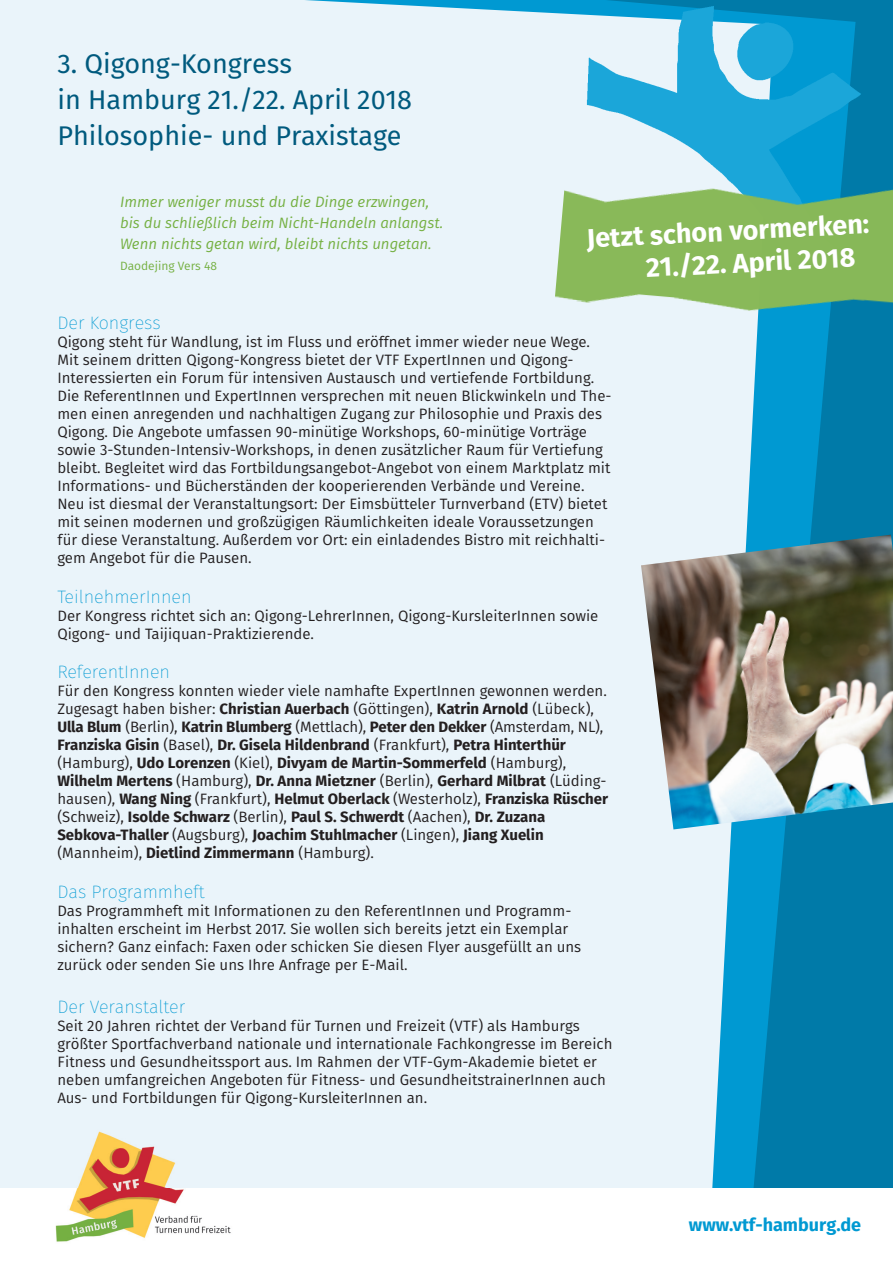
<style>
.page{position:relative;width:893px;height:1263px;background:#fff}
.page>*{position:absolute;margin:0;border:0;box-sizing:border-box;transform-origin:0 0}
.t1{font:27px/36px "Fira Sans";color:#005a7e}
.t2{font:700 27px/32.4px "Fira Sans";color:#fff}
.t3{font:200 18px "Fira Sans";color:#0099d2}
.t4{font:700 18px "Fira Sans";color:#0099d2}
.t5{font:15px/18px "Fira Sans";color:#231f20}
.t6{font:700 15px/18px "Fira Sans";color:#231f20}
.t7{font:italic 15px/21px "Fira Sans";color:#75b042}
.t8{font:12px "Fira Sans";color:#75b042}
.s1{font-weight:400}
</style>
<div class="page">
<div style="left:81px;top:0;width:812px;height:1263px;background:#007aa8"></div>
<svg style="left:773px;top:329px;width:56px;height:634px;fill:#0099d2"></svg>
<div style="left:0;top:0;width:773px;height:1188px;background:#eaf4fa"></div>
<img style="left:568px;top:0;width:293px;height:156px">
<img style="left:555px;top:156px;width:338px;height:173px">
<img style="left:641px;top:535px;width:252px;height:294px">
<div style="left:0;top:1188px;width:893px;height:75px;background:#fff"></div>
<img style="left:24px;top:1118px;width:226px;height:124px">
<h1 class="t1" style="left:57px;top:46px;width:356px">3. Qigong-Kongress<br>in Hamburg 21./22. April 2018<br>Philosophie- und Praxistage</h1>
<p class="t7" style="left:120px;top:191px;width:325px">Immer weniger musst du die Dinge erzwingen, bis du schließlich beim Nicht-Handeln anlangst.<br>Wenn nichts getan wird, bleibt nichts ungetan.</p>
<p class="t8" style="left:120px;top:257px;width:98px">Daodejing Vers 48</p>
<h1 class="t2" style="left:643px;top:219px;width:227px;text-indent:-58px;rotate:-3deg">Jetzt schon vormerken:<br>21./22. April 2018</h1>
<p class="t3" style="left:57px;top:310px;width:105px">Der Kongress</p>
<p class="t5" style="left:57px;top:333px;width:556px">Qigong steht für Wandlung, ist im Fluss und eröffnet immer wieder neue Wege.<br>Mit seinem dritten Qigong-Kongress bietet der VTF ExpertInnen und Qigong-Interessierten ein Forum für intensiven Austausch und vertiefende Fortbildung.<br>Die ReferentInnen und ExpertInnen versprechen mit neuen Blickwinkeln und The&shy;men einen anregenden und nachhaltigen Zugang zur Philosophie und Praxis des Qigong. Die Angebote umfassen 90-minütige Workshops, 60-minütige Vorträge sowie 3-Stunden-Intensiv-Workshops, in denen zusätzlicher Raum für Vertiefung bleibt. Begleitet wird das Fortbildungsangebot-Angebot von einem Marktplatz mit Informations- und Bücherständen der kooperierenden Verbände und Vereine.<br>Neu ist diesmal der Veranstaltungsort: Der Eimsbütteler Turnverband (ETV) bietet mit seinen modernen und großzügigen Räumlichkeiten ideale Voraussetzungen für diese Veranstaltung. Außerdem vor Ort: ein einladendes Bistro mit reichhalti&shy;gem Angebot für die Pausen.</p>
<p class="t3" style="left:57px;top:584px;width:136px">TeilnehmerInnen</p>
<p class="t5" style="left:57px;top:606px;width:542px">Der Kongress richtet sich an: Qigong-LehrerInnen, Qigong-KursleiterInnen sowie<br>Qigong- und Taijiquan-Praktizierende.</p>
<p class="t3" style="left:57px;top:659px;width:114px">ReferentInnen</p>
<p class="t6" style="left:57px;top:682px;width:552px"><span class="s1">Für den Kongress konnten wieder viele namhafte ExpertInnen gewonnen werden.<br>Zugesagt haben bisher:</span> Christian Auerbach <span class="s1">(Göttingen),</span> Katrin Arnold <span class="s1">(Lübeck), </span>Ulla Blum <span class="s1">(Berlin),</span> Katrin Blumberg <span class="s1">(Mettlach),</span> Peter den Dekker <span class="s1">(Amsterdam, NL), </span>Franziska Gisin <span class="s1">(Basel),</span> Dr. Gisela Hildenbrand <span class="s1">(Frankfurt),</span> Petra Hinterthür <span class="s1">(Hamburg),</span> Udo Lorenzen <span class="s1">(Kiel),</span> Divyam de Martin-Sommerfeld <span class="s1">(Hamburg), </span>Wilhelm Mertens <span class="s1">(Hamburg),</span> Dr. Anna Mietzner <span class="s1">(Berlin),</span> Gerhard Milbrat <span class="s1">(Lüding&shy;hausen),</span> Wang Ning <span class="s1">(Frankfurt),</span> Helmut Oberlack <span class="s1">(Westerholz),</span> Franziska Rüscher <span class="s1">(Schweiz),</span> Isolde Schwarz <span class="s1">(Berlin),</span> Paul S. Schwerdt <span class="s1">(Aachen),</span> Dr. Zuzana Sebkova-Thaller <span class="s1">(Augsburg),</span> Joachim Stuhlmacher <span class="s1">(Lingen),</span> Jiang Xuelin <span class="s1">(Mannheim),</span> Dietlind Zimmermann <span class="s1">(Hamburg).</span></p>
<p class="t3" style="left:57px;top:879px;width:149px">Das Programmheft</p>
<p class="t5" style="left:57px;top:902px;width:525px">Das Programmheft mit Informationen zu den ReferentInnen und Programm&shy;inhalten erscheint im Herbst 2017. Sie wollen sich bereits jetzt ein Exemplar sichern? Ganz einfach: Faxen oder schicken Sie diesen Flyer ausgefüllt an uns zurück oder senden Sie uns Ihre Anfrage per E-Mail.</p>
<p class="t3" style="left:57px;top:994px;width:129px">Der Veranstalter</p>
<p class="t5" style="left:57px;top:1017px;width:557px">Seit 20 Jahren richtet der Verband für Turnen und Freizeit (VTF) als Hamburgs größter Sportfachverband nationale und internationale Fachkongresse im Bereich Fitness und Gesundheitssport aus. Im Rahmen der VTF-Gym-Akademie bietet er neben umfangreichen Angeboten für Fitness- und GesundheitstrainerInnen auch Aus- und Fortbildungen für Qigong-KursleiterInnen an.</p>
<p class="t4" style="left:689px;top:1212px;width:174px">www.vtf-hamburg.de</p>
</div>
